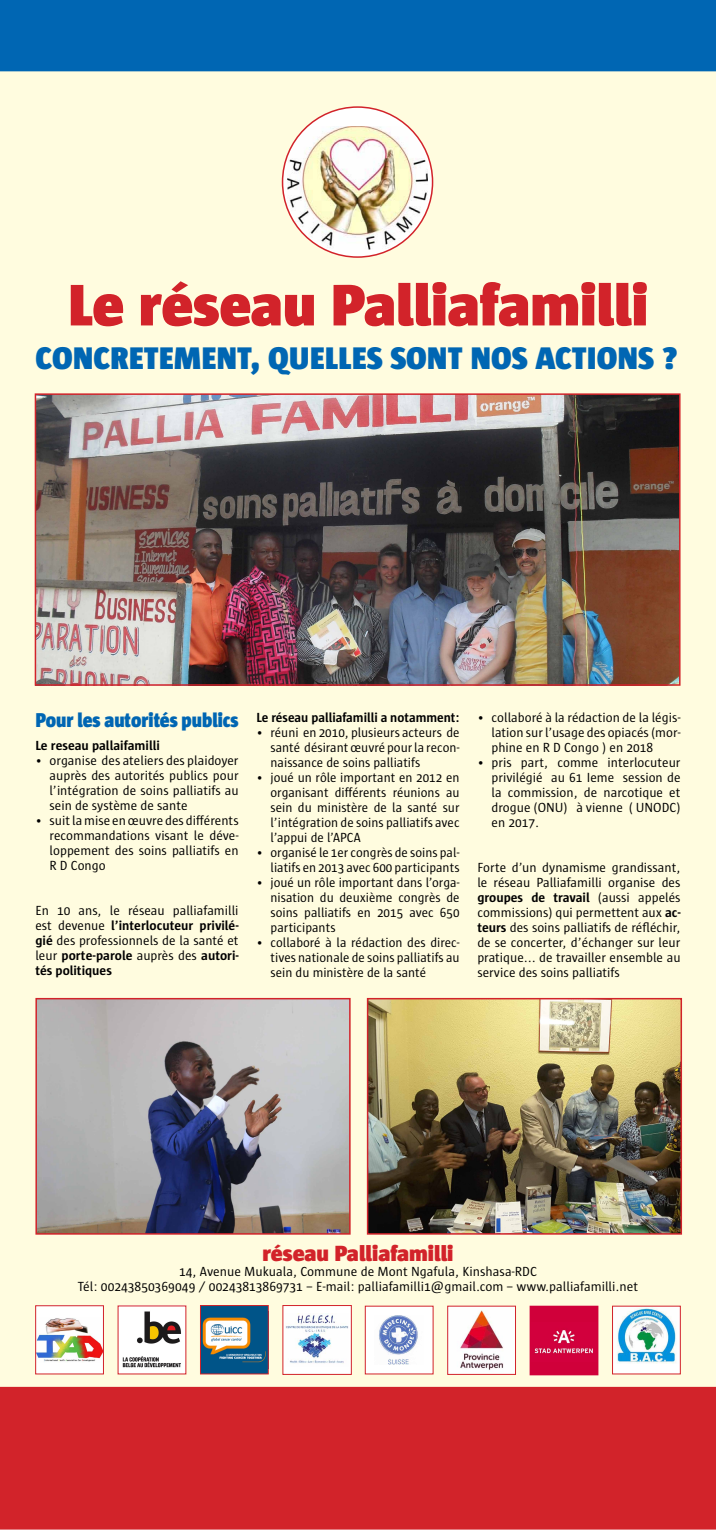
<style>
.page{position:relative;width:716px;height:1531px;background:#fff}
.page>*{position:absolute;margin:0;border:0;box-sizing:border-box;transform-origin:0 0}
.t1{font:900 60px "Sun";color:#d2232a}
.t2{font:900 32px "Sun";color:#0066b3}
.t3{font:900 22.5px "Sun";color:#d2232a}
.t4{font:900 20.5px "Sun";color:#0066b3;scale:.9 1}
.t5{font:13.5px/15px "Sun";color:#000;text-align:justify}
.t6{font:13.5px/15px "Sun Antwerpen";color:#000;text-align:center}
.t7{font:700 13.5px "Sun";color:#000}
.s1{font-weight:700}
</style>
<div class="page">
<div style="left:0;top:71px;width:716px;height:1316px;background:#fffcdf"></div>
<div style="left:0;top:0;width:716px;height:71px;background:#0066b3"></div>
<div style="left:0;top:1387px;width:716px;height:142px;background:#d2232a"></div>
<div style="left:612px;top:1306px;width:68px;height:68px;background:#fff"></div>
<img style="left:617px;top:1308px;width:59px;height:55px">
<img style="left:120px;top:1308px;width:64px;height:64px">
<div style="left:283px;top:1305px;width:68px;height:69px;background:#fff"></div>
<img style="left:286px;top:1313px;width:62px;height:51px">
<div style="left:36px;top:1305px;width:67px;height:69px;background:#fff"></div>
<img style="left:37px;top:1318px;width:65px;height:44px">
<div style="left:35px;top:1305px;width:69px;height:69px;border:1px solid #d2232a"></div>
<div style="left:365px;top:1306px;width:68px;height:68px;background:#fff"></div>
<img style="left:379px;top:1316px;width:39px;height:48px">
<img style="left:449px;top:1308px;width:65px;height:64px">
<div style="left:447px;top:1306px;width:69px;height:68px;border:1px solid #d2232a"></div>
<div style="left:530px;top:1306px;width:68px;height:69px;background:#d0003a"></div>
<img style="left:534px;top:1330px;width:59px;height:24px">
<div style="left:200px;top:1305px;width:68px;height:69px;background:#005488"></div>
<img style="left:202px;top:1317px;width:64px;height:46px">
<div style="left:200px;top:1305px;width:68px;height:69px;border:1px solid #d2232a"></div>
<div style="left:282px;top:107px;width:150px;height:150px;background:#fff;border-radius:50%"></div>
<img style="left:287px;top:126px;width:141px;height:124px">
<img style="left:38px;top:396px;width:639px;height:287px">
<div style="left:35px;top:393px;width:645px;height:293px;border:2px solid #d2232a"></div>
<img style="left:38px;top:1001px;width:310px;height:230px">
<div style="left:35px;top:998px;width:316px;height:236px;border:2px solid #d2232a"></div>
<img style="left:370px;top:1001px;width:309px;height:230px">
<div style="left:367px;top:998px;width:315px;height:236px;border:2px solid #d2232a"></div>
<h1 class="t1" style="left:68px;top:270px;width:582px">Le réseau Palliafamilli</h1>
<h2 class="t2" style="left:35px;top:339px;width:644px">CONCRETEMENT, QUELLES SONT NOS ACTIONS ?</h2>
<h3 class="t4" style="left:35px;top:708px;width:227px">Pour les autorités publics</h3>
<p class="t7" style="left:35px;top:737px;width:126px">Le reseau pallaifamilli</p>
<p class="t5" style="left:50px;top:753px;width:190px;text-indent:-14px">• organise des ateliers des plaidoyer auprès des autorités publics pour l’intégration de soins palliatifs au sein de système de sante</p>
<p class="t5" style="left:50px;top:813px;width:191px;text-indent:-14px">• suit la mise en œuvre des différents recommandations visant le déve&shy;loppement des soins palliatifs en R D Congo</p>
<p class="t5" style="left:35px;top:903px;width:205px">En 10 ans, le réseau palliafamilli est devenue <span class="s1">l’interlocuteur privilé&shy;gié</span> des professionnels de la santé et leur <span class="s1">porte-parole</span> auprès des <span class="s1">autori&shy;tés politiques</span></p>
<p class="t7" style="left:256px;top:710px;width:205px">Le réseau palliafamilli a notamment:</p>
<p class="t5" style="left:270px;top:725px;width:190px;text-indent:-14px">• réuni en 2010, plusieurs acteurs de santé désirant œuvré pour la recon&shy;naissance de soins palliatifs</p>
<p class="t5" style="left:270px;top:770px;width:190px;text-indent:-14px">• joué un rôle important en 2012 en organisant différents réunions au sein du ministère de la santé sur l’intégration de soins palliatifs avec l’appui de l’APCA</p>
<p class="t5" style="left:256px;top:845px;width:205px;text-align:right">• organisé le 1er congrès de soins pal&shy;liatifs en 2013 avec 600 participants</p>
<p class="t5" style="left:270px;top:875px;width:190px;text-indent:-14px">• joué un rôle important dans l’orga&shy;nisation du deuxième congrès de soins palliatifs en 2015 avec 650 participants</p>
<p class="t5" style="left:270px;top:935px;width:190px;text-indent:-14px">• collaboré à la rédaction des direc&shy;tives nationale de soins palliatifs au sein du ministère de la santé</p>
<p class="t5" style="left:491px;top:710px;width:190px;text-indent:-14px">• collaboré à la rédaction de la légis&shy;lation sur l’usage des opiacés (mor&shy;phine en R D Congo ) en 2018</p>
<p class="t5" style="left:491px;top:755px;width:190px;text-indent:-14px">• pris part, comme interlocuteur privilégié au 61 Ieme session de la commission, de narcotique et drogue (ONU) à vienne ( UNODC) en 2017.</p>
<p class="t5" style="left:477px;top:860px;width:205px">Forte d’un dynamisme grandissant, le réseau Palliafamilli organise des <span class="s1">groupes de travail</span> (aussi appelés commissions) qui permettent aux <span class="s1">ac&shy;teurs</span> des soins palliatifs de réfléchir, de se concerter, d’échanger sur leur pratique... de travailler ensemble au service des soins palliatifs</p>
<h3 class="t3" style="left:262px;top:1240px;width:193px">réseau Palliafamilli</h3>
<p class="t6" style="left:78px;top:1263px;width:561px">14, Avenue Mukuala, Commune de Mont Ngafula, Kinshasa-RDC<br>Tél: 00243850369049 / 00243813869731 – E-mail: palliafamilli1@gmail.com – www.palliafamilli.net</p>
</div>
